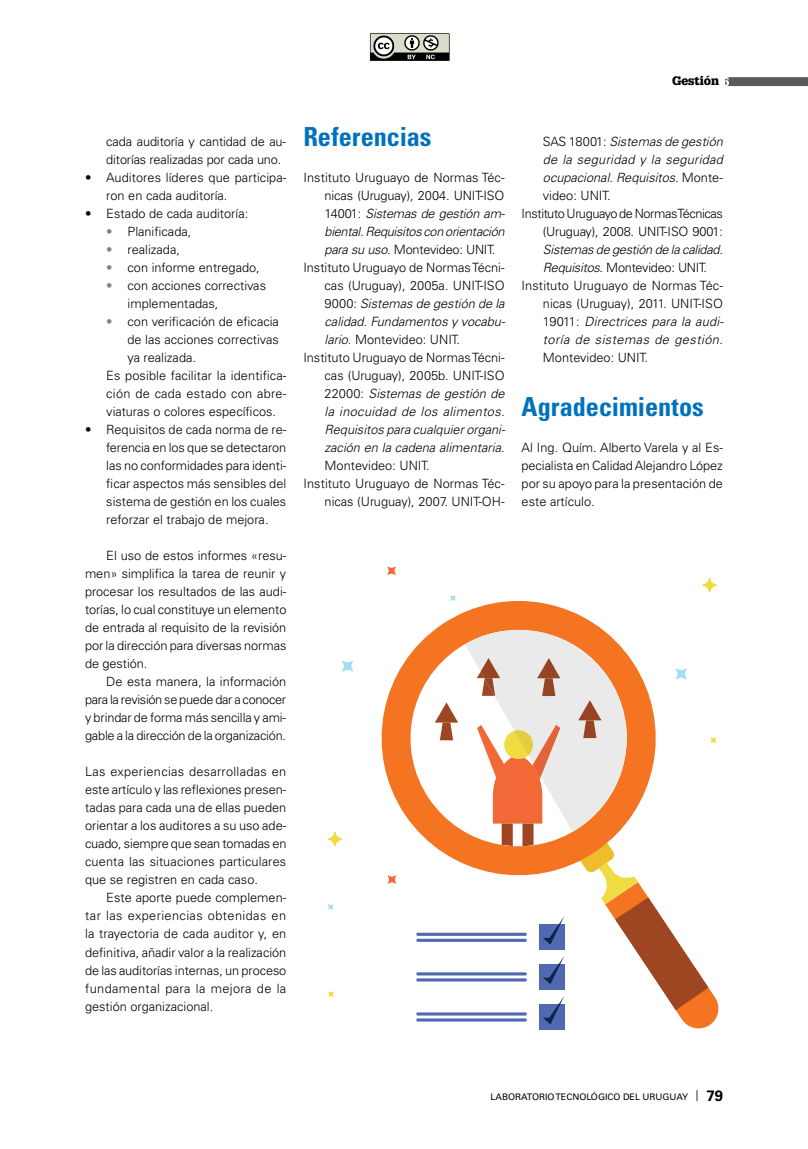
<style>
.page{position:relative;width:808px;height:1149px;background:#fff}
.page>*{position:absolute;margin:0;border:0;box-sizing:border-box;transform-origin:0 0}
.t1{font:700 condensed 26.25px "Univers LT Std";color:#0072bc}
.t2{font:300 12.75px/18px "Univers LT Std";color:#000;text-align:justify}
.t3{font:italic 300 12.75px "Univers LT Std";color:#000}
.t4{font:300 12.75px "Univers LT Std";letter-spacing:-.02em;color:#000}
.t5{font:italic 300 12.75px "Univers LT Std";letter-spacing:.025em;color:#000}
.t6{font:300 12.75px "Univers LT Std";letter-spacing:-.03em;color:#000}
.t7{font:italic 300 12.75px "Univers LT Std";letter-spacing:-.025em;color:#000}
.t8{font:italic 300 12.75px "Univers LT Std";letter-spacing:-.02em;color:#000}
.t9{font:italic 300 12.75px "Univers LT Std";letter-spacing:.035em;color:#000}
.t10{font:300 12.75px "Univers LT Std";letter-spacing:.02em;color:#000}
.t11{font:900 12px "Glypha LT Std";color:#000}
.t12{font:9px "Univers LT Std";color:#000}
.s1{color:#808285}
.s2{font-style:normal}
.s3{font-style:italic}
.s4{font-weight:300;font-stretch:ultra-condensed;font-size:15px}
.s5{font-weight:700;font-size:15px}
</style>
<div class="page">
<svg style="left:725px;top:77px;width:83px;height:9px"></svg>
<svg style="left:370px;top:33px;width:80px;height:28px;background:#85857e"></svg>
<svg style="left:381px;top:600px;width:221px;height:284px"></svg>
<hr style="left:416px;top:932px;width:111px;height:3px;background:#5069b1;border-radius:2px">
<hr style="left:416px;top:938px;width:111px;height:3px;background:#5069b1;border-radius:2px">
<hr style="left:416px;top:972px;width:111px;height:3px;background:#5069b1;border-radius:2px">
<hr style="left:416px;top:978px;width:111px;height:3px;background:#5069b1;border-radius:2px">
<hr style="left:416px;top:1012px;width:111px;height:3px;background:#5069b1;border-radius:2px">
<hr style="left:416px;top:1018px;width:111px;height:3px;background:#5069b1;border-radius:2px">
<svg style="left:702px;top:578px;width:15px;height:14px"></svg>
<svg style="left:465px;top:629px;width:254px;height:401px"></svg>
<svg style="left:342px;top:660px;width:11px;height:11px"></svg>
<svg style="left:328px;top:831px;width:14px;height:14px"></svg>
<svg style="left:328px;top:991px;width:6px;height:5px"></svg>
<svg style="left:388px;top:875px;width:8px;height:8px"></svg>
<svg style="left:328px;top:904px;width:5px;height:5px"></svg>
<svg style="left:387px;top:566px;width:9px;height:9px"></svg>
<svg style="left:450px;top:595px;width:6px;height:5px"></svg>
<p class="t2" style="left:106px;top:132px;width:181px">cada auditoría y cantidad de au&shy;ditorías realizadas por cada uno.</p>
<p class="t2" style="left:106px;top:168px;width:182px;text-indent:-21px">• Auditores líderes que participa&shy;ron en cada auditoría.</p>
<p class="t2" style="left:85px;top:204px;width:165px">• Estado de cada auditoría:</p>
<p class="t2" style="left:106px;top:222px;width:87px"><span class="s1">•</span> Planificada,</p>
<p class="t2" style="left:106px;top:240px;width:75px"><span class="s1">•</span> realizada,</p>
<p class="t2" style="left:106px;top:258px;width:155px"><span class="s1">•</span> con informe entregado,</p>
<p class="t2" style="left:128px;top:276px;width:140px;text-indent:-21px"><span class="s1">•</span> con acciones correctivas implementadas,</p>
<p class="t2" style="left:106px;top:312px;width:174px"><span class="s1">•</span> con verificación de eficacia</p>
<p class="t2" style="left:128px;top:330px;width:153px">de las acciones correctivas</p>
<p class="t2" style="left:128px;top:348px;width:70px">ya realizada.</p>
<p class="t2" style="left:106px;top:366px;width:182px">Es posible facilitar la identifica-</p>
<p class="t10" style="left:106px;top:385px;width:182px">ción de cada estado con abre-</p>
<p class="t2" style="left:106px;top:402px;width:171px">viaturas o colores específicos.</p>
<p class="t2" style="left:106px;top:420px;width:182px;text-indent:-21px">• Requisitos de cada norma de re&shy;ferencia en los que se detectaron las no conformidades para identi&shy;ficar aspectos más sensibles del sistema de gestión en los cuales reforzar el trabajo de mejora.</p>
<p class="t2" style="left:85px;top:546px;width:203px;text-indent:21px">El uso de estos informes «resu&shy;men» simplifica la tarea de reunir y procesar los resultados de las audi&shy;torías, lo cual constituye un elemento de entrada al requisito de la revisión por la dirección para diversas normas de gestión.</p>
<p class="t2" style="left:85px;top:672px;width:203px;text-indent:21px">De esta manera, la información para la revisión se puede dar a conocer y brindar de forma más sencilla y ami&shy;gable a la dirección de la organización.</p>
<p class="t2" style="left:85px;top:762px;width:203px">Las experiencias desarrolladas en este artículo y las reflexiones presen&shy;tadas para cada una de ellas pueden orientar a los auditores a su uso ade&shy;cuado, siempre que sean tomadas en cuenta las situaciones particulares que se registren en cada caso.</p>
<p class="t2" style="left:85px;top:888px;width:203px;text-indent:21px">Este aporte puede complemen&shy;tar las experiencias obtenidas en la trayectoria de cada auditor y, en definitiva, añadir valor a la realización de las auditorías internas, un proceso fundamental para la mejora de la gestión organizacional.</p>
<p class="t11" style="left:672px;top:74px;width:49px">Gestión</p>
<h1 class="t1" style="left:303px;top:120px;width:130px">Referencias</h1>
<p class="t2" style="left:303px;top:168px;width:203px">Instituto Uruguayo de Normas Téc-</p>
<p class="t2" style="left:325px;top:186px;width:181px">nicas (Uruguay), 2004. UNIT-ISO</p>
<p class="t3" style="left:325px;top:205px;width:182px"><span class="s2">14001:</span> Sistemas de gestión am-</p>
<p class="t7" style="left:325px;top:223px;width:181px">biental. Requisitos con orientación</p>
<p class="t4" style="left:325px;top:241px;width:172px"><span class="s3">para su uso</span>. Montevideo: UNIT.</p>
<p class="t2" style="left:303px;top:258px;width:203px">Instituto Uruguayo de Normas Técni-</p>
<p class="t2" style="left:325px;top:276px;width:182px">cas (Uruguay), 2005a. UNIT-ISO</p>
<p class="t3" style="left:325px;top:295px;width:182px"><span class="s2">9000:</span> Sistemas de gestión de la</p>
<p class="t3" style="left:325px;top:313px;width:182px">calidad. Fundamentos y vocabu-</p>
<p class="t2" style="left:325px;top:330px;width:137px"><span class="s3">lario</span>. Montevideo: UNIT.</p>
<p class="t2" style="left:303px;top:348px;width:203px">Instituto Uruguayo de Normas Técni-</p>
<p class="t2" style="left:325px;top:366px;width:182px">cas (Uruguay), 2005b. UNIT-ISO</p>
<p class="t3" style="left:325px;top:385px;width:182px"><span class="s2">22000:</span> Sistemas de gestión de</p>
<p class="t5" style="left:325px;top:403px;width:182px">la inocuidad de los alimentos.</p>
<p class="t3" style="left:325px;top:421px;width:182px">Requisitos para cualquier organi-</p>
<p class="t3" style="left:325px;top:439px;width:182px">zación en la cadena alimentaria<span class="s2">.</span></p>
<p class="t2" style="left:325px;top:456px;width:107px">Montevideo: UNIT.</p>
<p class="t2" style="left:303px;top:474px;width:203px">Instituto Uruguayo de Normas Téc-</p>
<p class="t2" style="left:325px;top:492px;width:182px">nicas (Uruguay), 2007. UNIT-OH-</p>
<p class="t3" style="left:543px;top:133px;width:181px"><span class="s2">SAS 18001:</span> Sistemas de gestión</p>
<p class="t5" style="left:543px;top:151px;width:182px">de la seguridad y la seguridad</p>
<p class="t3" style="left:543px;top:169px;width:181px">ocupacional. Requisitos. <span class="s2">Monte-</span></p>
<p class="t2" style="left:543px;top:186px;width:69px">video: UNIT.</p>
<p class="t6" style="left:522px;top:205px;width:203px">Instituto Uruguayo de Normas Técnicas</p>
<p class="t2" style="left:543px;top:222px;width:182px">(Uruguay), 2008. UNIT-ISO 9001:</p>
<p class="t8" style="left:543px;top:241px;width:182px">Sistemas de gestión de la calidad.</p>
<p class="t4" style="left:543px;top:259px;width:166px"><span class="s3">Requisitos</span>. Montevideo: UNIT.</p>
<p class="t2" style="left:522px;top:276px;width:203px">Instituto Uruguayo de Normas Téc-</p>
<p class="t2" style="left:543px;top:294px;width:181px">nicas (Uruguay), 2011. UNIT-ISO</p>
<p class="t3" style="left:543px;top:313px;width:182px"><span class="s2">19011:</span> Directrices para la audi-</p>
<p class="t9" style="left:543px;top:331px;width:182px">toría de sistemas de gestión<span class="s2">.</span></p>
<p class="t2" style="left:543px;top:348px;width:107px">Montevideo: UNIT.</p>
<h1 class="t1" style="left:522px;top:390px;width:184px">Agradecimientos</h1>
<p class="t2" style="left:522px;top:438px;width:203px">Al Ing. Quím. Alberto Varela y al Es&shy;pecialista en Calidad Alejandro López por su apoyo para la presentación de este artículo.</p>
<p class="t12" style="left:490px;top:1090px;width:234px">LABORATORIO TECNOLÓGICO DEL URUGUAY <span class="s4">|</span> <span class="s5">79</span></p>
</div>
